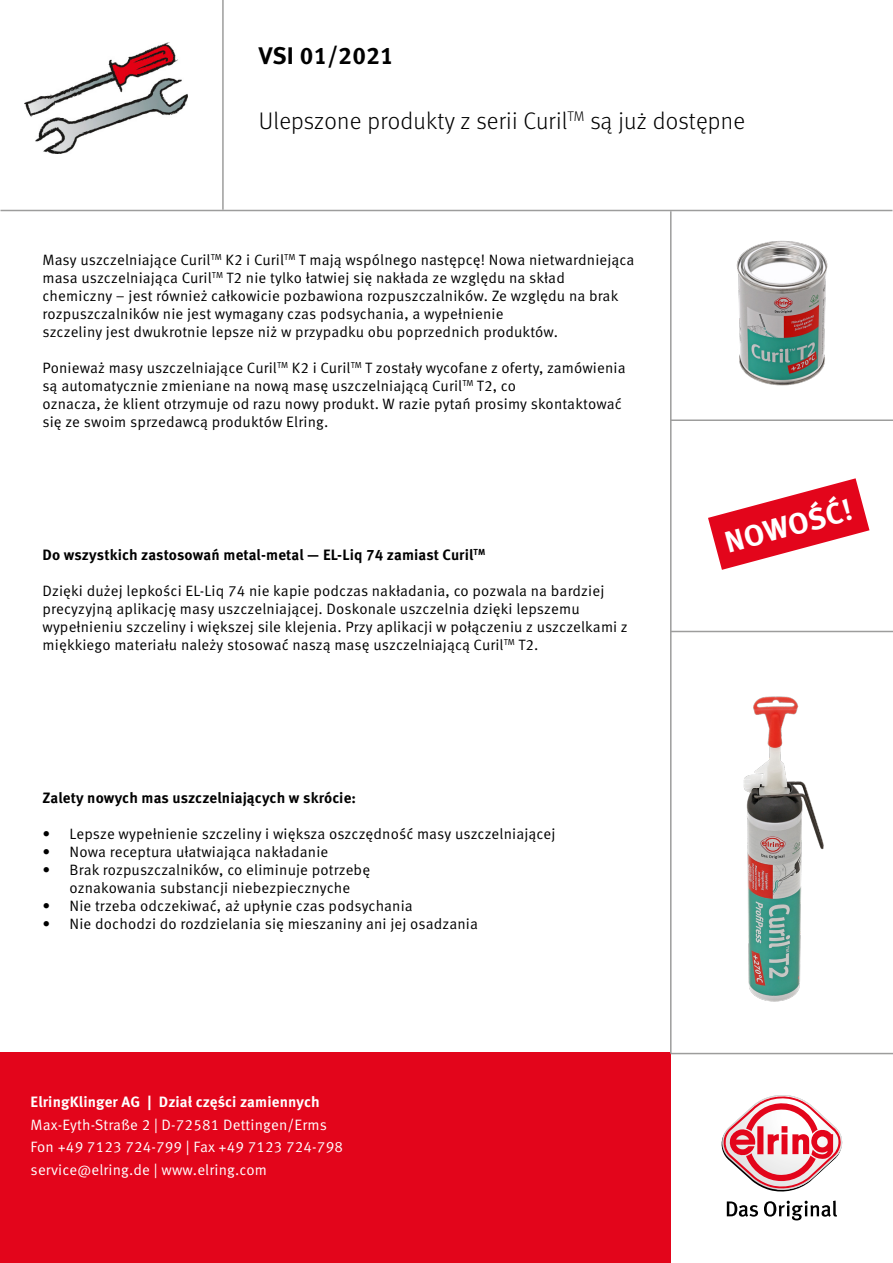
<style>
.page{position:relative;width:893px;height:1263px;background:#fff}
.page>*{position:absolute;margin:0;border:0;box-sizing:border-box;transform-origin:0 0}
.t1{font:700 30px "Meta Pro";color:#fff}
.t2{font:300 24px "Meta Pro";letter-spacing:.01em;color:#000}
.t3{font:700 24px "Meta Pro";letter-spacing:.01em;color:#000}
.t4{font:15px/18px "Meta Pro Norm";letter-spacing:.01em;color:#000}
.t5{font:15px/22.5px "Meta Pro Norm";letter-spacing:.01em;color:#fff}
.t6{font:700 15px "Meta Pro";letter-spacing:.005em;color:#000}
.t7{font:700 15px "Meta Pro";letter-spacing:.01em;color:#fff}
</style>
<div class="page">
<img style="left:743px;top:696px;width:81px;height:306px">
<img style="left:736px;top:240px;width:92px;height:146px">
<svg style="left:708px;top:478px;width:161px;height:92px"></svg>
<div style="left:0;top:1052px;width:671px;height:211px;background:#e3051b"></div>
<svg style="left:727px;top:1201px;width:31px;height:16px"></svg>
<svg style="left:764px;top:1200px;width:73px;height:20px"></svg>
<svg style="left:721px;top:1095px;width:122px;height:97px"></svg>
<hr style="left:670px;top:211px;width:1px;height:842px;background:#9d9d9c">
<hr style="left:0;top:210px;width:892px;height:1px;background:#9d9d9c">
<hr style="left:671px;top:631px;width:222px;height:1px;background:#9d9d9c">
<hr style="left:671px;top:1053px;width:222px;height:1px;background:#9d9d9c">
<hr style="left:222px;top:0;width:2px;height:210px;background:#9d9d9c">
<img style="left:25px;top:42px;width:162px;height:111px">
<hr style="left:671px;top:419px;width:222px;height:2px;background:#9d9d9c">
<h2 class="t3" style="left:259px;top:36px;width:137px">VSI 01/2021</h2>
<h2 class="t2" style="left:259px;top:103px;width:488px">Ulepszone produkty z serii Curil<sup>TM</sup> są już dostępne</h2>
<p class="t4" style="left:43px;top:249px;width:593px">Masy uszczelniające Curil<sup>TM</sup> K2 i Curil<sup>TM</sup> T mają wspólnego następcę! Nowa nietwardniejąca masa uszczelniająca Curil<sup>TM</sup> T2 nie tylko łatwiej się nakłada ze względu na skład chemiczny – jest również całkowicie pozbawiona rozpuszczalników. Ze względu na brak rozpuszczalników nie jest wymagany czas podsychania, a wypełnienie<br>szczeliny jest dwukrotnie lepsze niż w przypadku obu poprzednich produktów.</p>
<p class="t4" style="left:43px;top:357px;width:585px">Ponieważ masy uszczelniające Curil<sup>TM</sup> K2 i Curil<sup>TM</sup> T zostały wycofane z oferty, zamówienia są automatycznie zmieniane na nową masę uszczelniającą Curil<sup>TM</sup> T2, co<br>oznacza, że klient otrzymuje od razu nowy produkt. W razie pytań prosimy skontaktować się ze swoim sprzedawcą produktów Elring.</p>
<p class="t6" style="left:43px;top:543px;width:444px">Do wszystkich zastosowań metal-metal — EL-Liq 74 zamiast Curil<sup>TM</sup></p>
<p class="t4" style="left:43px;top:581px;width:587px">Dzięki dużej lepkości EL-Liq 74 nie kapie podczas nakładania, co pozwala na bardziej precyzyjną aplikację masy uszczelniającej. Doskonale uszczelnia dzięki lepszemu wypełnieniu szczeliny i większej sile klejenia. Przy aplikacji w połączeniu z uszczelkami z miękkiego materiału należy stosować naszą masę uszczelniającą Curil<sup>TM</sup> T2.</p>
<p class="t6" style="left:43px;top:786px;width:315px">Zalety nowych mas uszczelniających w skrócie:</p>
<p class="t4" style="left:43px;top:824px;width:515px">• Lepsze wypełnienie szczeliny i większa oszczędność masy uszczelniającej</p>
<p class="t4" style="left:43px;top:842px;width:287px">• Nowa receptura ułatwiająca nakładanie</p>
<p class="t4" style="left:43px;top:860px;width:329px;text-align:center">• Brak rozpuszczalników, co eliminuje potrzebę oznakowania substancji niebezpiecznyche</p>
<p class="t4" style="left:43px;top:896px;width:372px">• Nie trzeba odczekiwać, aż upłynie czas podsychania</p>
<p class="t4" style="left:43px;top:914px;width:437px">• Nie dochodzi do rozdzielania się mieszaniny ani jej osadzania</p>
<p class="t7" style="left:31px;top:1090px;width:291px">ElringKlinger AG | Dział części zamiennych</p>
<p class="t5" style="left:31px;top:1112px;width:314px">Max-Eyth-Straße 2 | D-72581 Dettingen/Erms<br>Fon +49 7123 724-799 | Fax +49 7123 724-798 service@elring.de | www.elring.com</p>
<h1 class="t1" style="left:719px;top:520px;width:132px;rotate:-15deg">NOWOŚĆ!</h1>
</div>
